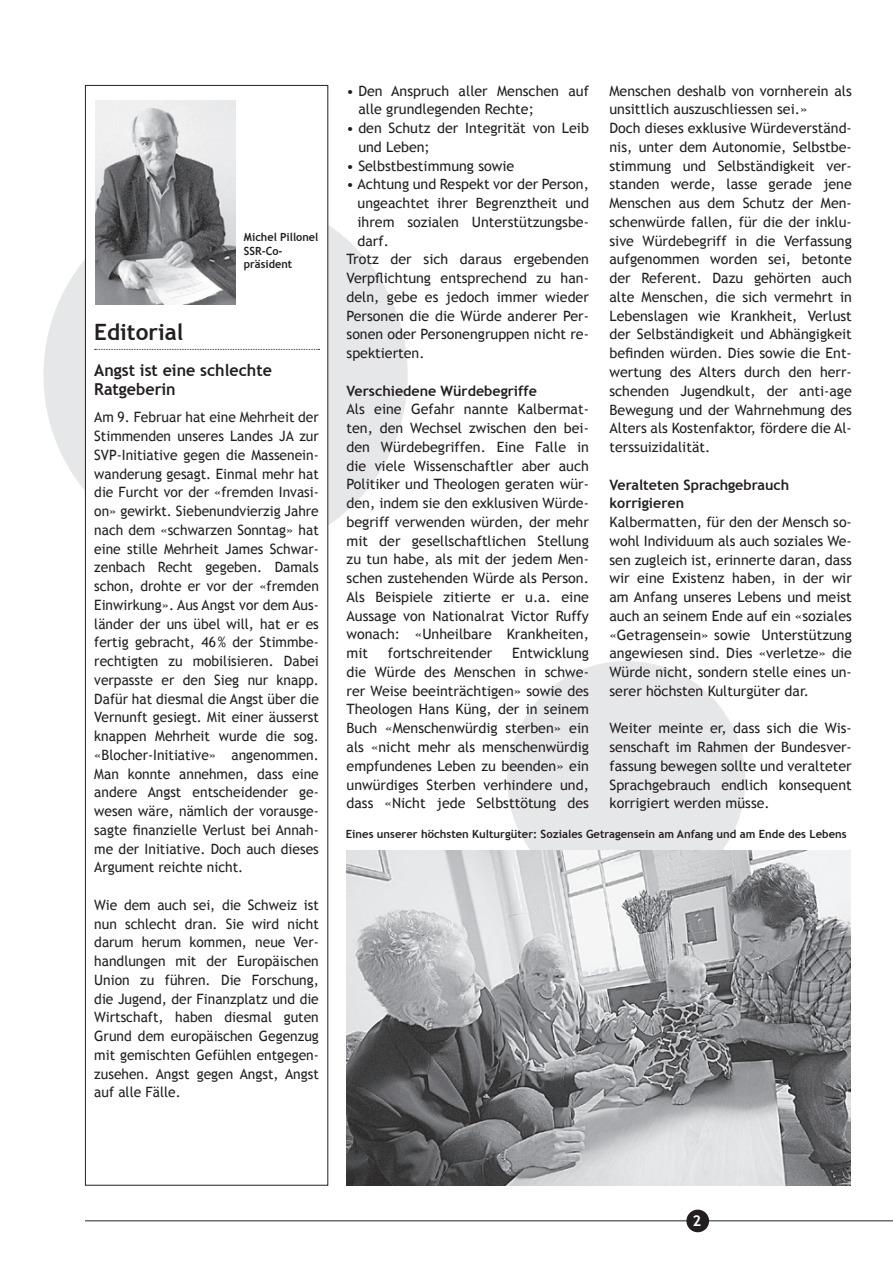
<style>
.page{position:relative;width:893px;height:1263px;background:#fff}
.page>*{position:absolute;margin:0;border:0;box-sizing:border-box;transform-origin:0 0}
.t1{font:700 22.5px "Trebuchet MS";color:#231f20}
.t2{font:700 16.5px/18.8px "Trebuchet MS";color:#231f20}
.t3{font:700 15px "Trebuchet MS";color:#fff}
.t4{font:14.25px/18.8px "Trebuchet MS";color:#231f20;text-align:justify}
.t5{font:700 14.25px/18.8px "Trebuchet MS";color:#231f20}
.t6{font:700 11.25px/13.5px "Trebuchet MS";color:#231f20}
</style>
<div class="page">
<div style="left:43px;top:193px;width:365px;height:364px;background:#e6e7e9;border-radius:50%"></div>
<div style="left:507px;top:661px;width:238px;height:238px;background:#e6e7e9;border-radius:50%"></div>
<div style="left:85px;top:85px;width:243px;height:1100px;background:#fff"></div>
<svg style="left:95px;top:349px;width:225px;height:1px"></svg>
<div style="left:85px;top:85px;width:243px;height:1100px;border:1px solid #231f20"></div>
<hr style="left:85px;top:1220px;width:808px;height:1px;background:#231f20">
<div style="left:686px;top:1209px;width:23px;height:23px;background:#231f20;border-radius:50%"></div>
<img style="left:95px;top:101px;width:140px;height:204px">
<img style="left:347px;top:850px;width:503px;height:335px">
<p class="t6" style="left:244px;top:231px;width:76px">Michel Pillonel<br>SSR-Co&shy;präsident</p>
<h1 class="t1" style="left:94px;top:318px;width:91px">Editorial</h1>
<p class="t2" style="left:94px;top:361px;width:179px">Angst ist eine schlechte<br>Ratgeberin</p>
<p class="t4" style="left:94px;top:408px;width:226px">Am 9. Februar hat eine Mehrheit der Stimmenden unseres Landes JA zur SVP-Initiative gegen die Massenein&shy;wanderung gesagt. Einmal mehr hat die Furcht vor der «fremden Invasi&shy;on» gewirkt. Siebenundvierzig Jahre nach dem «schwarzen Sonntag» hat eine stille Mehrheit James Schwar&shy;zenbach Recht gegeben. Damals schon, drohte er vor der «fremden Einwirkung». Aus Angst vor dem Aus&shy;länder der uns übel will, hat er es fertig gebracht, 46% der Stimmbe&shy;rechtigten zu mobilisieren. Dabei verpasste er den Sieg nur knapp.<br>Dafür hat diesmal die Angst über die Vernunft gesiegt. Mit einer äusserst knappen Mehrheit wurde die sog. «Blocher-Initiative» angenommen.<br>Man konnte annehmen, dass eine andere Angst entscheidender ge&shy;wesen wäre, nämlich der vorausge&shy;sagte finanzielle Verlust bei Annah&shy;me der Initiative. Doch auch dieses Argument reichte nicht.</p>
<p class="t4" style="left:94px;top:895px;width:226px">Wie dem auch sei, die Schweiz ist nun schlecht dran. Sie wird nicht darum herum kommen, neue Ver&shy;handlungen mit der Europäischen Union zu führen. Die Forschung, die Jugend, der Finanzplatz und die Wirtschaft, haben diesmal guten Grund dem europäischen Gegenzug mit gemischten Gefühlen entgegen&shy;zusehen. Angst gegen Angst, Angst auf alle Fälle.</p>
<p class="t4" style="left:358px;top:81px;width:232px;text-indent:-12px">• Den Anspruch aller Menschen auf alle grundlegenden Rechte;</p>
<p class="t4" style="left:358px;top:119px;width:232px;text-indent:-12px">• den Schutz der Integrität von Leib und Leben;</p>
<p class="t4" style="left:347px;top:156px;width:169px">• Selbstbestimmung sowie</p>
<p class="t4" style="left:347px;top:175px;width:244px">• Achtung und Respekt vor der Person,</p>
<p class="t4" style="left:358px;top:194px;width:233px">ungeachtet ihrer Begrenztheit und</p>
<p class="t4" style="left:358px;top:213px;width:233px">ihrem sozialen Unterstützungsbe-</p>
<p class="t4" style="left:358px;top:231px;width:33px">darf.</p>
<p class="t4" style="left:347px;top:250px;width:244px">Trotz der sich daraus ergebenden</p>
<p class="t4" style="left:347px;top:269px;width:244px">Verpflichtung entsprechend zu han-</p>
<p class="t4" style="left:347px;top:288px;width:244px">deln, gebe es jedoch immer wieder</p>
<p class="t4" style="left:347px;top:306px;width:244px">Personen die die Würde anderer Per-</p>
<p class="t4" style="left:347px;top:325px;width:244px">sonen oder Personengruppen nicht re-</p>
<p class="t4" style="left:347px;top:344px;width:80px">spektierten.</p>
<p class="t5" style="left:347px;top:381px;width:192px">Verschiedene Würdebegriffe</p>
<p class="t4" style="left:347px;top:400px;width:244px">Als eine Gefahr nannte Kalbermat&shy;ten, den Wechsel zwischen den bei&shy;den Würdebegriffen. Eine Falle in die viele Wissenschaftler aber auch Politiker und Theologen geraten wür&shy;den, indem sie den exklusiven Würde&shy;begriff verwenden würden, der mehr mit der gesellschaftlichen Stellung zu tun habe, als mit der jedem Men&shy;schen zustehenden Würde als Person.<br>Als Beispiele zitierte er u.a. eine Aussage von Nationalrat Victor Ruffy wonach: «Unheilbare Krankheiten, mit</p>
<p class="t4" style="left:609px;top:81px;width:244px;text-align:left">Menschen deshalb von vornherein als unsittlich auszuschliessen sei.»<br>Doch dieses exklusive Würdeverständ&shy;nis, unter dem Autonomie, Selbstbe&shy;stimmung und Selbständigkeit ver&shy;standen werde, lasse gerade jene Menschen aus dem Schutz der Men&shy;schenwürde fallen, für die der inklu&shy;sive Würdebegriff in die Verfassung aufgenommen worden sei, betonte der Referent. Dazu gehörten auch alte Menschen, die sich vermehrt in Lebenslagen wie Krankheit, Verlust der Selbständigkeit und Abhängigkeit befinden würden. Dies sowie die Ent&shy;wertung des Alters durch den herr&shy;schenden Jugendkult, der anti-age Bewegung und der Wahrnehmung des Alters als Kostenfaktor, fördere die Al&shy;terssuizidalität.</p>
<p class="t5" style="left:609px;top:475px;width:181px">Veralteten Sprachgebrauch korrigieren</p>
<p class="t4" style="left:609px;top:513px;width:244px">Kalbermatten, für den der Mensch so&shy;wohl Individuum als auch soziales We&shy;sen zugleich ist, erinnerte daran, dass wir eine Existenz haben, in der wir am Anfang unseres Lebens und meist auch an seinem Ende auf ein «soziales «Getragensein» sowie Unterstützung angewiesen sind. Dies «verletze» die Würde nicht, sondern stelle eines un&shy;serer höchsten Kulturgüter dar.</p>
<p class="t4" style="left:609px;top:719px;width:244px">Weiter meinte er, dass sich die Wis&shy;senschaft im Rahmen der Bundesver&shy;fassung bewegen sollte und veralteter Sprachgebrauch endlich konsequent korrigiert werden müsse.</p>
<p class="t6" style="left:346px;top:827px;width:502px">Eines unserer höchsten Kulturgüter: Soziales Getragensein am Anfang und am Ende des Lebens</p>
<p class="t4" style="left:347px;top:644px;width:244px;text-indent:165px">Entwicklung die Würde des Menschen in schwe&shy;rer Weise beeinträchtigen» sowie des Theologen Hans Küng, der in seinem Buch «Menschenwürdig sterben» ein als «nicht mehr als menschenwürdig empfundenes Leben zu beenden» ein unwürdiges Sterben verhindere und, dass «Nicht jede Selbsttötung des</p>
<p class="t4" style="left:388px;top:644px;width:106px">fortschreitender</p>
<p class="t3" style="left:693px;top:1211px;width:10px">2</p>
</div>
